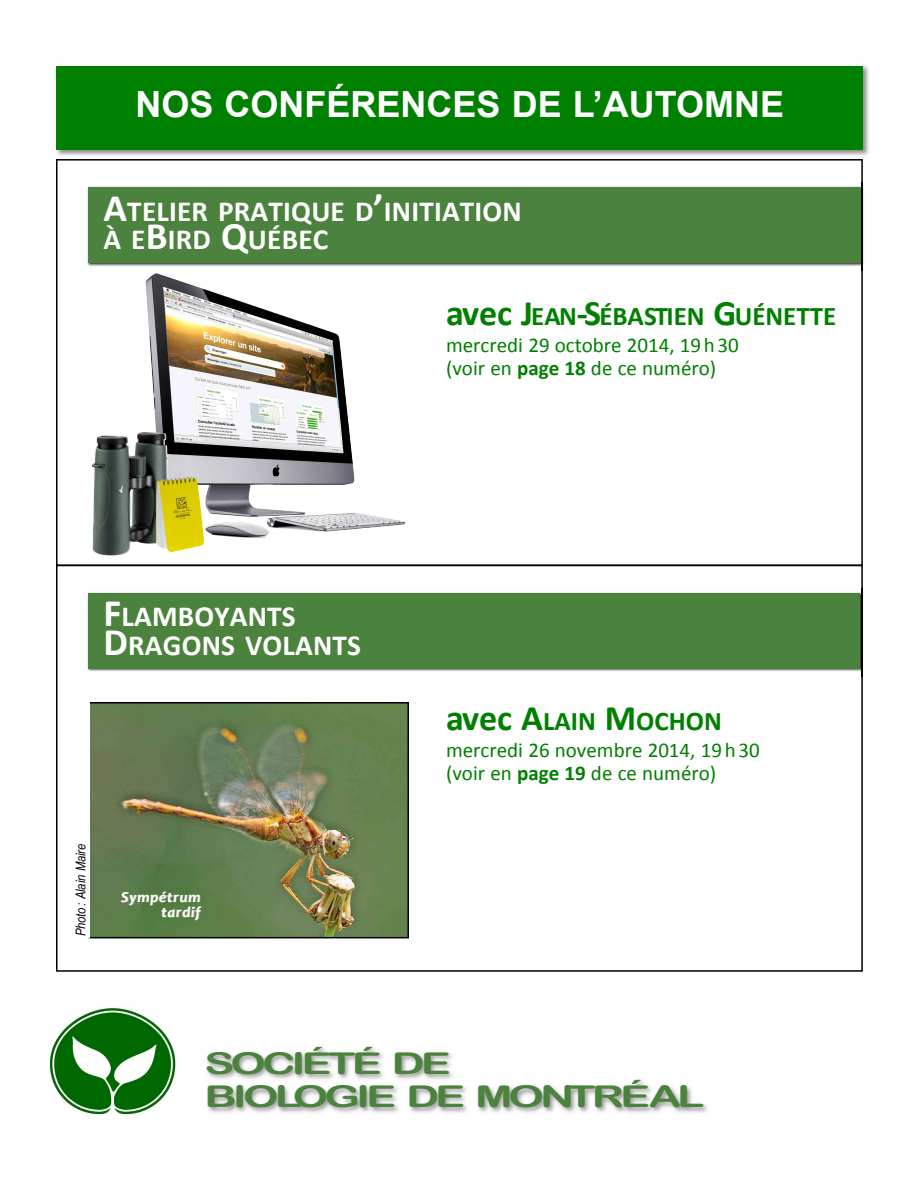
<style>
.page{position:relative;width:918px;height:1188px;background:#fff}
.page>*{position:absolute;margin:0;border:0;box-sizing:border-box;transform-origin:0 0}
.t1{font:700 36px "Arial";color:#fff}
.t2{font:30px/33px "Arial Rounded MT Bold";letter-spacing:-.09em;color:#4b823e;scale:1.5 1}
.t3{font:700 29.25px/28.5px "Calibri";letter-spacing:.005em;color:#fff}
.t4{font:700 27px "Calibri";color:#008000}
.t5{font:21px/22.5px "Calibri";color:#008000}
.t6{font:italic 700 15px/15px "Candara";letter-spacing:.05em;color:#fff;text-align:right}
.t7{font:italic 13.5px "Arial Narrow";color:#000}
.s1{font-size:39px}
.s2{font-size:36px}
.s3{font-weight:700}
</style>
<div class="page">
<img style="left:863px;top:188px;width:1px;height:77px">
<img style="left:87px;top:182px;width:776px;height:89px">
<div style="left:88px;top:188px;width:773px;height:75px;background:#4b823e"></div>
<img style="left:56px;top:65px;width:813px;height:91px">
<img style="left:56px;top:159px;width:807px;height:2px">
<div style="left:57px;top:66px;width:806px;height:83px;background:#008000"></div>
<img style="left:50px;top:1007px;width:126px;height:108px">
<img style="left:207px;top:1047px;width:501px;height:66px">
<div style="left:56px;top:565px;width:807px;height:407px;border:2px solid #000"></div>
<div style="left:88px;top:593px;width:772px;height:76px;background:#4b823e"></div>
<img style="left:91px;top:705px;width:315px;height:230px">
<div style="left:88px;top:702px;width:321px;height:236px;border:2px solid #000"></div>
<div style="left:60px;top:694px;width:30px;height:244px;background:#fff"></div>
<img style="left:146px;top:273px;width:208px;height:244px">
<img style="left:92px;top:432px;width:76px;height:124px">
<img style="left:156px;top:476px;width:48px;height:76px">
<h1 class="t1" style="left:136px;top:84px;width:650px">NOS CONFÉRENCES DE L’AUTOMNE</h1>
<h3 class="t3" style="left:104px;top:196px;width:420px"><span class="s1">A</span>TELIER PRATIQUE D<span class="s1">’</span>INITIATION<br>À E<span class="s1">B</span>IRD <span class="s1">Q</span>UÉBEC</h3>
<p class="t4" style="left:446px;top:300px;width:392px"><span class="s2">AVEC J</span>EAN<span class="s2">-S</span>ÉBASTIEN <span class="s2">G</span>UÉNETTE</p>
<p class="t5" style="left:446px;top:334px;width:294px">mercredi 29 octobre 2014, 19h30 (voir en <span class="s3">PAGE 18</span> de ce numéro)</p>
<h3 class="t3" style="left:104px;top:602px;width:259px"><span class="s1">F</span>LAMBOYANTS<br><span class="s1">D</span>RAGONS VOLANTS</h3>
<p class="t7" style="left:73px;top:936px;width:94px;rotate:-90deg">Photo : Alain Maire</p>
<p class="t6" style="left:121px;top:889px;width:81px">Sympétrum tardif</p>
<p class="t4" style="left:446px;top:705px;width:277px"><span class="s2">AVEC A</span>LAIN <span class="s2">M</span>OCHON</p>
<p class="t5" style="left:446px;top:739px;width:315px">mercredi 26 novembre 2014, 19h30 (voir en <span class="s3">PAGE 19</span> de ce numéro)</p>
<h2 class="t2" style="left:205px;top:1046px;width:335px">SOCIÉTÉ DE<br>BIOLOGIE DE MONTRÉAL</h2>
</div>
